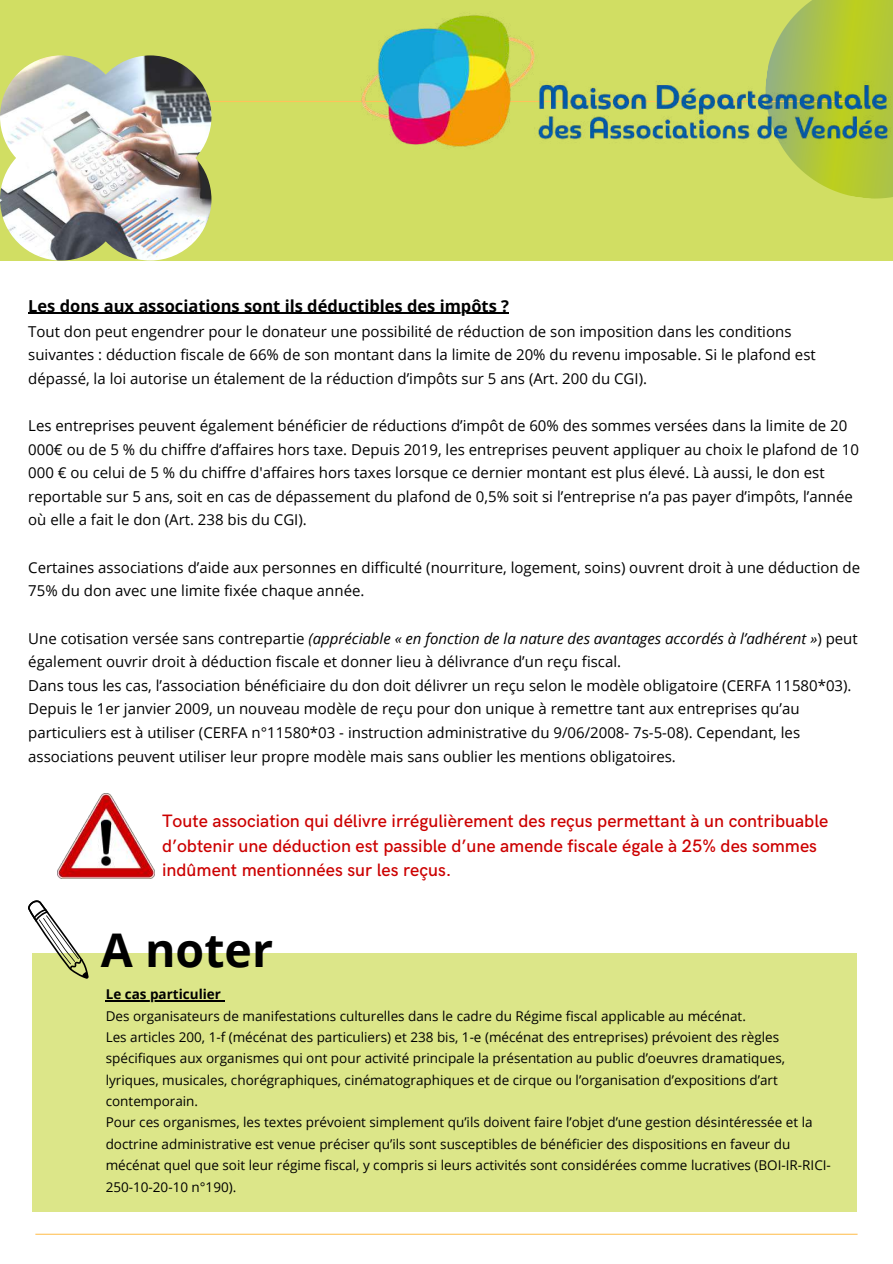
<style>
.page{position:relative;width:893px;height:1264px;background:#fff}
.page>*{position:absolute;margin:0;border:0;box-sizing:border-box;transform-origin:0 0}
.t1{font:700 46.5px "Open Sans";color:#000}
.t2{font:500 18px/24.8px "HK Grotesk";color:#c00}
.t3{font:700 16.5px "Open Sans";color:#000}
.t4{font:15px/23.5px "Open Sans";color:#000}
.t5{font:13.5px/21.3px "Open Sans";color:#000}
.t6{font:700 13.5px "Open Sans";color:#000}
.s1{font-style:italic}
</style>
<div class="page">
<div style="left:0;top:0;width:892px;height:260px;background:#d1de63"></div>
<svg style="left:792px;top:160px;width:100px;height:39px"></svg>
<hr style="left:43px;top:101px;width:806px;height:1px;background:#ffc25a">
<img style="left:0;top:55px;width:211px;height:205px">
<hr style="left:35px;top:1233px;width:822px;height:1px;background:#ffc25a">
<img style="left:361px;top:0;width:531px;height:160px">
<img style="left:57px;top:793px;width:98px;height:85px">
<hr style="left:28px;top:313px;width:481px;height:1px;background:#000">
<div style="left:32px;top:953px;width:824px;height:258px;background:#dce689"></div>
<svg style="left:28px;top:900px;width:61px;height:78px"></svg>
<hr style="left:106px;top:1000px;width:115px;height:1px;background:#000">
<p class="t3" style="left:28px;top:294px;width:482px">Les dons aux associations sont ils déductibles des impôts ?</p>
<p class="t4" style="left:28px;top:319px;width:789px">Tout don peut engendrer pour le donateur une possibilité de réduction de son imposition dans les conditions suivantes : déduction fiscale de 66% de son montant dans la limite de 20% du revenu imposable. Si le plafond est dépassé, la loi autorise un étalement de la réduction d’impôts sur 5 ans (Art. 200 du CGI).</p>
<p class="t4" style="left:28px;top:413px;width:832px">Les entreprises peuvent également bénéficier de réductions d’impôt de 60% des sommes versées dans la limite de 20<br>000€ ou de 5 % du chiffre d’affaires hors taxe. Depuis 2019, les entreprises peuvent appliquer au choix le plafond de 10<br>000 € ou celui de 5 % du chiffre d'affaires hors taxes lorsque ce dernier montant est plus élevé. Là aussi, le don est reportable sur 5 ans, soit en cas de dépassement du plafond de 0,5% soit si l’entreprise n’a pas payer d’impôts, l’année où elle a fait le don (Art. 238 bis du CGI).</p>
<p class="t4" style="left:28px;top:555px;width:833px">Certaines associations d’aide aux personnes en difficulté (nourriture, logement, soins) ouvrent droit à une déduction de<br>75% du don avec une limite fixée chaque année.</p>
<p class="t4" style="left:28px;top:626px;width:830px">Une cotisation versée sans contrepartie <span class="s1">(appréciable « en fonction de la nature des avantages accordés à l’adhérent »</span>) peut également ouvrir droit à déduction fiscale et donner lieu à délivrance d’un reçu fiscal.<br>Dans tous les cas, l’association bénéficiaire du don doit délivrer un reçu selon le modèle obligatoire (CERFA 11580*03).<br>Depuis le 1er janvier 2009, un nouveau modèle de reçu pour don unique à remettre tant aux entreprises qu’au particuliers est à utiliser (CERFA n°11580*03 - instruction administrative du 9/06/2008- 7s-5-08). Cependant, les associations peuvent utiliser leur propre modèle mais sans oublier les mentions obligatoires.</p>
<p class="t2" style="left:162px;top:809px;width:667px">Toute association qui délivre irrégulièrement des reçus permettant à un contribuable d’obtenir une déduction est passible d’une amende fiscale égale à 25% des sommes indûment mentionnées sur les reçus.</p>
<h1 class="t1" style="left:101px;top:917px;width:174px">A noter</h1>
<p class="t6" style="left:106px;top:984px;width:117px">Le cas particulier</p>
<p class="t5" style="left:106px;top:1004px;width:726px">Des organisateurs de manifestations culturelles dans le cadre du Régime fiscal applicable au mécénat.<br>Les articles 200, 1-f (mécénat des particuliers) et 238 bis, 1-e (mécénat des entreprises) prévoient des règles spécifiques aux organismes qui ont pour activité principale la présentation au public d’oeuvres dramatiques, lyriques, musicales, chorégraphiques, cinématographiques et de cirque ou l’organisation d’expositions d’art contemporain.<br>Pour ces organismes, les textes prévoient simplement qu’ils doivent faire l’objet d’une gestion désintéressée et la doctrine administrative est venue préciser qu’ils sont susceptibles de bénéficier des dispositions en faveur du mécénat quel que soit leur régime fiscal, y compris si leurs activités sont considérées comme lucratives (BOI-IR-RICI-250-10-20-10 n°190).</p>
</div>
